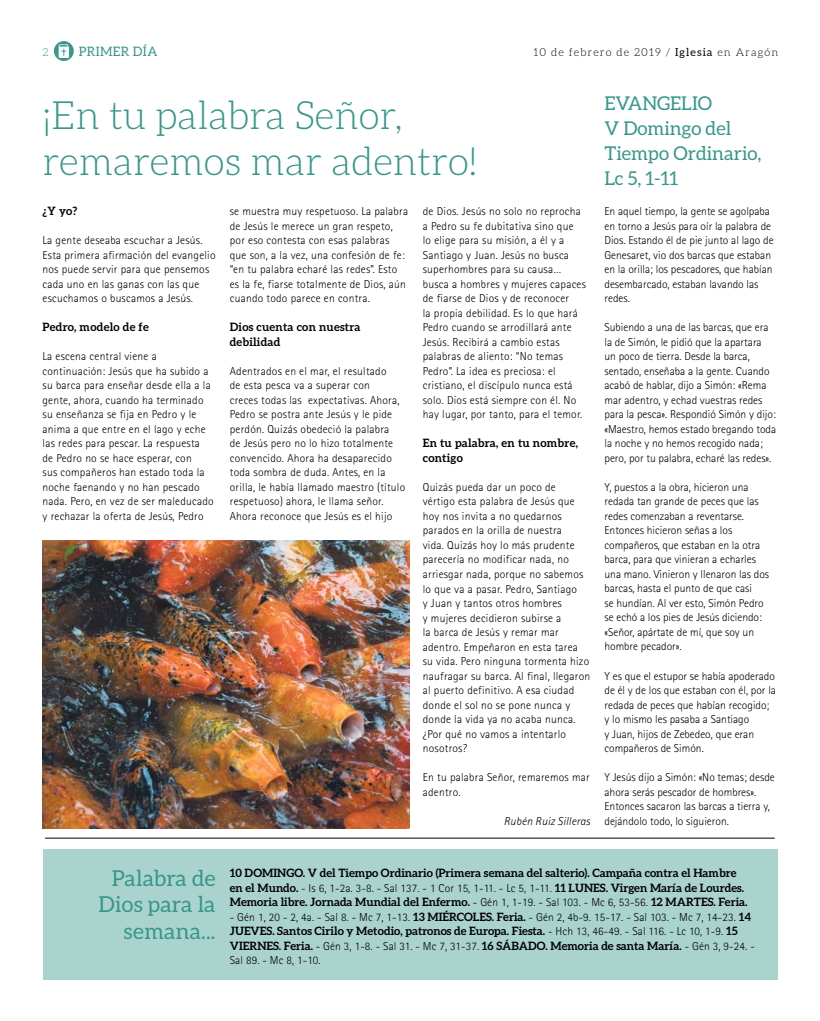
<style>
.page{position:relative;width:820px;height:1021px;background:#fff}
.page>*{position:absolute;margin:0;border:0;box-sizing:border-box;transform-origin:0 0}
.t1{font:300 39px/46.8px "Aleo";color:#37978a}
.t2{font:22px/26.4px "Aleo";letter-spacing:.01em;color:#37978a;text-align:right}
.t3{font:19px/25px "Aleo";color:#37978a}
.t4{font:13px "Aleo";letter-spacing:.025em;color:#37978a}
.t5{font:300 11.5px/14.5px "Rotis Sans Serif";letter-spacing:.02em;color:#000}
.t6{font:300 11.5px/14.5px "Rotis Sans Serif";color:#000}
.t7{font:700 11.5px/14.5px "Aleo";color:#000}
.t8{font:700 11.5px/14.5px "Aleo";letter-spacing:.02em;color:#000}
.t9{font:italic 300 11.5px "Rotis Sans Serif";letter-spacing:.02em;color:#000}
.t10{font:300 11px "Aleo";letter-spacing:.1em;color:#000}
.t11{font:300 11px "Aleo";color:#37978a}
.s1{font-weight:400}
.s2{font-family:"Aleo";font-weight:700}
.s3{font-family:"Rotis Sans Serif";font-weight:300}
</style>
<div class="page">
<svg style="left:54px;top:41px;width:20px;height:20px"></svg>
<div style="left:43px;top:849px;width:734px;height:130px;background:#abd3cd"></div>
<img style="left:43px;top:540px;width:366px;height:288px">
<hr style="left:45px;top:837px;width:729px;height:1px;background:#000">
<p class="t11" style="left:43px;top:46px;width:7px">2</p>
<p class="t4" style="left:79px;top:44px;width:80px">PRIMER DÍA</p>
<p class="t10" style="left:533px;top:46px;width:246px">10 de febrero de 2019 / <span class="s1">Iglesia</span> en Aragón</p>
<h1 class="t1" style="left:43px;top:91px;width:436px">¡En tu palabra Señor, remaremos mar adentro!</h1>
<p class="t7" style="left:43px;top:203px;width:36px">¿Y yo?</p>
<p class="t5" style="left:43px;top:233px;width:174px">La gente deseaba escuchar a Jesús.<br>Esta primera afirmación del evangelio nos puede servir para que pensemos cada uno en las ganas con las que escuchamos o buscamos a Jesús.</p>
<p class="t8" style="left:43px;top:320px;width:108px">Pedro, modelo de fe</p>
<p class="t5" style="left:43px;top:349px;width:172px">La escena central viene a continuación: Jesús que ha subido a su barca para enseñar desde ella a la gente, ahora, cuando ha terminado su enseñanza se fija en Pedro y le anima a que entre en el lago y eche las redes para pescar. La respuesta<br>de Pedro no se hace esperar, con<br>sus compañeros han estado toda la noche faenando y no han pescado nada. Pero, en vez de ser maleducado y rechazar la oferta de Jesús, Pedro</p>
<p class="t5" style="left:230px;top:204px;width:180px">se muestra muy respetuoso. La palabra de Jesús le merece un gran respeto, por eso contesta con esas palabras que son, a la vez, una confesión de fe: “en tu palabra echaré las redes”. Esto es la fe, fiarse totalmente de Dios, aún cuando todo parece en contra.</p>
<p class="t8" style="left:230px;top:320px;width:132px">Dios cuenta con nuestra debilidad</p>
<p class="t5" style="left:230px;top:364px;width:177px">Adentrados en el mar, el resultado<br>de esta pesca va a superar con<br>creces todas las expectativas. Ahora, Pedro se postra ante Jesús y le pide perdón. Quizás obedeció la palabra<br>de Jesús pero no lo hizo totalmente convencido. Ahora ha desaparecido toda sombra de duda. Antes, en la orilla, le había llamado maestro (título respetuoso) ahora, le llama señor.<br>Ahora reconoce que Jesús es el hijo</p>
<p class="t5" style="left:422px;top:204px;width:165px">de Dios. Jesús no solo no reprocha a Pedro su fe dubitativa sino que<br>lo elige para su misión, a él y a<br>Santiago y Juan. Jesús no busca superhombres para su causa… busca a hombres y mujeres capaces de fiarse de Dios y de reconocer<br>la propia debilidad. Es lo que hará<br>Pedro cuando se arrodillará ante<br>Jesús. Recibirá a cambio estas palabras de aliento: “No temas<br>Pedro”. La idea es preciosa: el cristiano, el discípulo nunca está solo. Dios está siempre con él. No hay lugar, por tanto, para el temor.</p>
<p class="t8" style="left:422px;top:436px;width:157px">En tu palabra, en tu nombre, contigo</p>
<p class="t5" style="left:422px;top:480px;width:169px">Quizás pueda dar un poco de vértigo esta palabra de Jesús que hoy nos invita a no quedarnos parados en la orilla de nuestra<br>vida. Quizás hoy lo más prudente parecería no modificar nada, no arriesgar nada, porque no sabemos lo que va a pasar. Pedro, Santiago<br>y Juan y tantos otros hombres<br>y mujeres decidieron subirse a<br>la barca de Jesús y remar mar adentro. Empeñaron en esta tarea su vida. Pero ninguna tormenta hizo naufragar su barca. Al final, llegaron al puerto definitivo. A esa ciudad donde el sol no se pone nunca y donde la vida ya no acaba nunca. ¿Por qué no vamos a intentarlo nosotros?</p>
<p class="t5" style="left:422px;top:770px;width:168px">En tu palabra Señor, remaremos mar adentro.</p>
<p class="t9" style="left:503px;top:814px;width:88px">Rubén Ruiz Silleras</p>
<h3 class="t3" style="left:604px;top:91px;width:158px">EVANGELIO<br>V Domingo del<br>Tiempo Ordinario,<br>Lc 5, 1-11</h3>
<p class="t6" style="left:604px;top:204px;width:171px">En aquel tiempo, la gente se agolpaba en torno a Jesús para oír la palabra de Dios. Estando él de pie junto al lago de Genesaret, vio dos barcas que estaban en la orilla; los pescadores, que habían desembarcado, estaban lavando las redes.</p>
<p class="t6" style="left:604px;top:320px;width:173px">Subiendo a una de las barcas, que era la de Simón, le pidió que la apartara<br>un poco de tierra. Desde la barca, sentado, enseñaba a la gente. Cuando acabó de hablar, dijo a Simón: «Rema mar adentro, y echad vuestras redes para la pesca». Respondió Simón y dijo: «Maestro, hemos estado bregando toda la noche y no hemos recogido nada; pero, por tu palabra, echaré las redes».</p>
<p class="t6" style="left:604px;top:480px;width:166px">Y, puestos a la obra, hicieron una redada tan grande de peces que las redes comenzaban a reventarse.<br>Entonces hicieron señas a los compañeros, que estaban en la otra barca, para que vinieran a echarles una mano. Vinieron y llenaron las dos barcas, hasta el punto de que casi<br>se hundían. Al ver esto, Simón Pedro se echó a los pies de Jesús diciendo: «Señor, apártate de mí, que soy un hombre pecador».</p>
<p class="t6" style="left:604px;top:668px;width:173px">Y es que el estupor se había apoderado de él y de los que estaban con él, por la redada de peces que habían recogido; y lo mismo les pasaba a Santiago<br>y Juan, hijos de Zebedeo, que eran compañeros de Simón.</p>
<p class="t6" style="left:604px;top:770px;width:172px">Y Jesús dijo a Simón: «No temas; desde ahora serás pescador de hombres».<br>Entonces sacaron las barcas a tierra y, dejándolo todo, lo siguieron.</p>
<h2 class="t2" style="left:98px;top:864px;width:119px">Palabra de<br>Dios para la semana...</h2>
<p class="t7" style="left:230px;top:865px;width:508px">10 DOMINGO. V del Tiempo Ordinario (Primera semana del salterio). Campaña contra el Hambre</p>
<p class="t5" style="left:230px;top:880px;width:515px"><span class="s2">en el Mundo.</span> - Is 6, 1-2a. 3-8. - Sal 137. - 1 Cor 15, 1-11. - Lc 5, 1-11. <span class="s2">11 LUNES. Virgen María de Lourdes.</span></p>
<p class="t7" style="left:230px;top:894px;width:519px">Memoria libre. Jornada Mundial del Enfermo. <span class="s3">- Gén 1, 1-19. - Sal 103. - Mc 6, 53-56.</span> 12 MARTES. Feria.</p>
<p class="t5" style="left:230px;top:909px;width:522px">- Gén 1, 20 - 2, 4a. - Sal 8. - Mc 7, 1-13. <span class="s2">13 MIÉRCOLES. Feria.</span> - Gén 2, 4b-9. 15-17. - Sal 103. - Mc 7, 14-23. <span class="s2">14</span></p>
<p class="t7" style="left:230px;top:923px;width:526px">JUEVES. Santos Cirilo y Metodio, patronos de Europa. Fiesta. <span class="s3">- Hch 13, 46-49. - Sal 116. - Lc 10, 1-9.</span> 15<br>VIERNES. Feria. <span class="s3">- Gén 3, 1-8. - Sal 31. - Mc 7, 31-37.</span> 16 SÁBADO. Memoria de santa María. <span class="s3">- Gén 3, 9-24. -</span></p>
<p class="t5" style="left:230px;top:953px;width:92px">Sal 89. - Mc 8, 1-10.</p>
</div>
